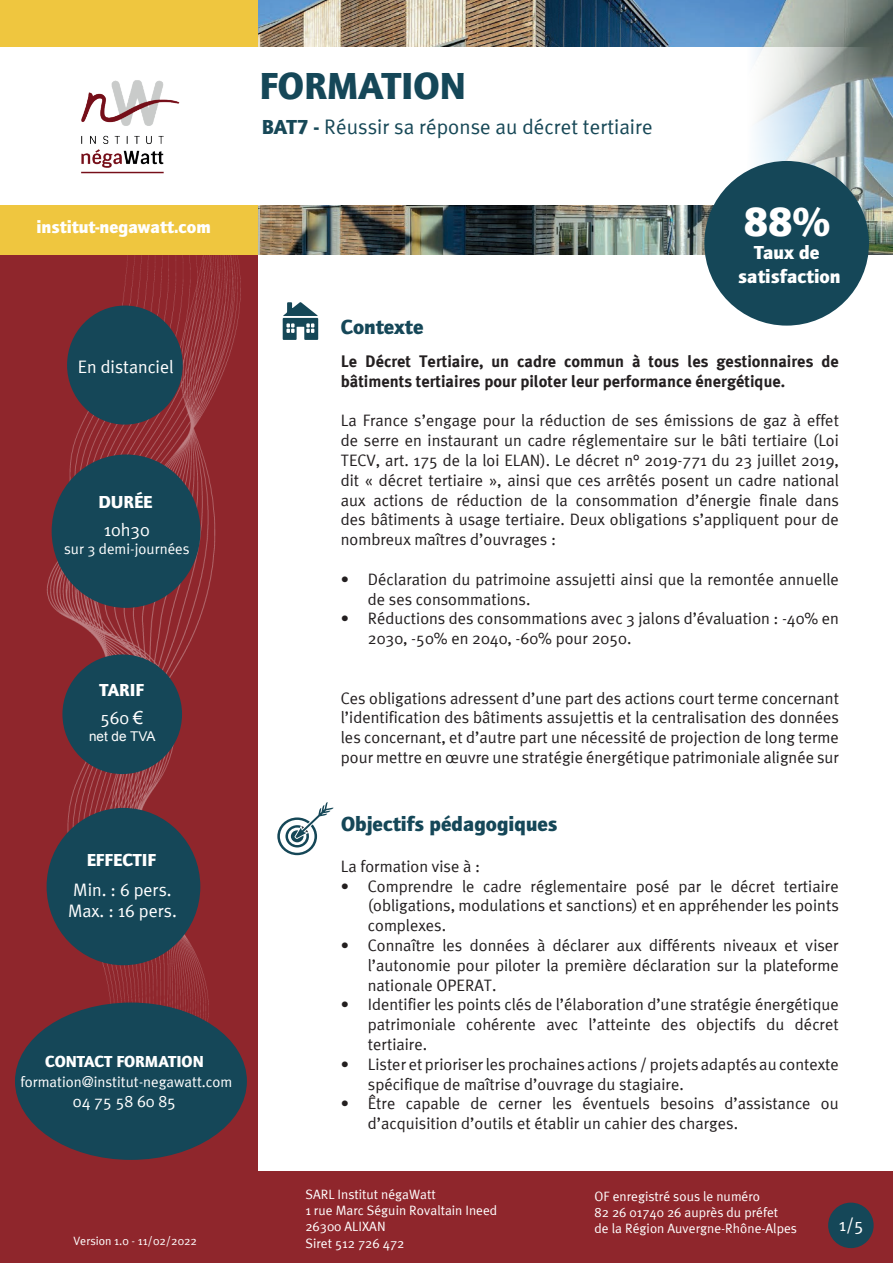
<style>
.page{position:relative;width:893px;height:1263px;background:#fff}
.page>*{position:absolute;margin:0;border:0;box-sizing:border-box;transform-origin:0 0}
.t1{font:900 42px "Quay Itc T";color:#fff}
.t2{font:900 39px "Quay Itc T";color:#154758}
.t3{font:21px "Meta Plus Normal";color:#174857}
.t4{font:900 21px "Quay Itc T";color:#154758}
.t5{font:900 19.5px/23.4px "Quay Itc T";color:#fff;text-align:center}
.t6{font:18px/21.6px "Meta Plus Normal";color:#fff}
.t7{font:900 18px "Quay Itc T";color:#fff}
.t8{font:16.5px/19.8px "Meta Plus Normal";color:#231f20;text-align:justify}
.t9{font:700 16.5px/19.8px "Meta Plus";color:#231f20}
.t10{font:900 16.5px "Quay Itc T";color:#fff}
.t11{font:16.5px "Meta Plus Normal";color:#fff}
.t12{font:15px "Meta Plus Normal";color:#fff}
.t13{font:13.5px/16.2px "Meta Plus Normal";color:#fff}
.t14{font:13.5px "Arial";color:#fff}
.t15{font:12px "Meta Plus Normal";color:#fff}
.s1{font-family:"Arial"}
.s2{font-family:"Quay Itc T";font-weight:900}
</style>
<div class="page">
<div style="left:2px;top:1171px;width:891px;height:92px;background:#8f262c"></div>
<div style="left:42px;top:254px;width:215px;height:1009px;background:#8f262c"></div>
<img style="left:257px;top:0;width:636px;height:254px">
<div style="left:0;top:254px;width:42px;height:1009px;background:#8f262c"></div>
<div style="left:0;top:0;width:257px;height:254px;background:#efc63f"></div>
<div style="left:828px;top:1202px;width:46px;height:46px;background:#154758;border-radius:50%"></div>
<svg style="left:0;top:48px;width:893px;height:157px"></svg>
<img style="left:61px;top:64px;width:134px;height:128px">
<div style="left:704px;top:161px;width:165px;height:165px;background:#154758;border-radius:50%"></div>
<svg style="left:277px;top:802px;width:56px;height:53px"></svg>
<svg style="left:283px;top:302px;width:35px;height:38px"></svg>
<img style="left:45px;top:255px;width:196px;height:773px">
<div style="left:52px;top:454px;width:148px;height:154px;background:#154758;border-radius:50%"></div>
<div style="left:62px;top:654px;width:120px;height:120px;background:#154758;border-radius:50%"></div>
<div style="left:47px;top:808px;width:153px;height:157px;background:#154758;border-radius:50%"></div>
<div style="left:67px;top:306px;width:116px;height:119px;background:#154758;border-radius:50%"></div>
<div style="left:15px;top:1002px;width:232px;height:158px;background:#154758;border-radius:50%"></div>
<p class="t7" style="left:37px;top:216px;width:176px">institut-negawatt.com</p>
<p class="t6" style="left:78px;top:355px;width:97px">En distanciel</p>
<p class="t7" style="left:98px;top:491px;width:56px">DURÉE</p>
<p class="t6" style="left:104px;top:519px;width:47px">10h30</p>
<p class="t12" style="left:64px;top:540px;width:127px">sur 3 demi-journées</p>
<p class="t7" style="left:100px;top:679px;width:46px">TARIF</p>
<p class="t6" style="left:100px;top:707px;width:44px">560 <span class="s1">€</span></p>
<p class="t14" style="left:89px;top:727px;width:68px">net de TVA</p>
<p class="t7" style="left:87px;top:849px;width:71px">EFFECTIF</p>
<p class="t6" style="left:68px;top:878px;width:110px">Min. : 6 pers.<br>Max. : 16 pers.</p>
<p class="t10" style="left:45px;top:1052px;width:160px">CONTACT FORMATION</p>
<p class="t12" style="left:20px;top:1073px;width:214px">formation@institut-negawatt.com</p>
<p class="t11" style="left:73px;top:1091px;width:105px">04 75 58 60 85</p>
<p class="t15" style="left:73px;top:1234px;width:125px">Version 1.0 - 11/02/2022</p>
<h2 class="t2" style="left:259px;top:63px;width:208px">FORMATION</h2>
<p class="t3" style="left:262px;top:114px;width:393px"><span class="s2">BAT7 -</span> Réussir sa réponse au décret tertiaire</p>
<h1 class="t1" style="left:744px;top:197px;width:88px">88%</h1>
<p class="t5" style="left:738px;top:241px;width:104px">Taux de satisfaction</p>
<p class="t4" style="left:341px;top:314px;width:84px">Contexte</p>
<p class="t9" style="left:341px;top:351px;width:500px">Le Décret Tertiaire, un cadre commun à tous les gestionnaires de bâtiments tertiaires pour piloter leur performance énergétique.</p>
<p class="t8" style="left:341px;top:410px;width:500px">La France s’engage pour la réduction de ses émissions de gaz à effet de serre en instaurant un cadre réglementaire sur le bâti tertiaire (Loi TECV, art. 175 de la loi ELAN). Le décret n° 2019-771 du 23 juillet 2019, dit « décret tertiaire », ainsi que ces arrêtés posent un cadre national aux actions de réduction de la consommation d’énergie finale dans des bâtiments à usage tertiaire. Deux obligations s’appliquent pour de nombreux maîtres d’ouvrages :</p>
<p class="t8" style="left:368px;top:569px;width:473px;text-indent:-27px">• Déclaration du patrimoine assujetti ainsi que la remontée annuelle de ses consommations.</p>
<p class="t8" style="left:368px;top:608px;width:473px;text-indent:-27px">• Réductions des consommations avec 3 jalons d’évaluation : -40% en<br>2030, -50% en 2040, -60% pour 2050.</p>
<p class="t8" style="left:341px;top:688px;width:500px">Ces obligations adressent d’une part des actions court terme concernant l’identification des bâtiments assujettis et la centralisation des données les concernant, et d’autre part une nécessité de projection de long terme pour mettre en œuvre une stratégie énergétique patrimoniale alignée sur</p>
<p class="t4" style="left:341px;top:812px;width:218px">Objectifs pédagogiques</p>
<p class="t8" style="left:341px;top:856px;width:141px">La formation vise à :</p>
<p class="t8" style="left:368px;top:876px;width:472px;text-indent:-27px">• Comprendre le cadre réglementaire posé par le décret tertiaire (obligations, modulations et sanctions) et en appréhender les points complexes.</p>
<p class="t8" style="left:368px;top:935px;width:472px;text-indent:-27px">• Connaître les données à déclarer aux différents niveaux et viser l’autonomie pour piloter la première déclaration sur la plateforme nationale OPERAT.</p>
<p class="t8" style="left:368px;top:994px;width:472px;text-indent:-27px">• Identifier les points clés de l’élaboration d’une stratégie énergétique patrimoniale cohérente avec l’atteinte des objectifs du décret tertiaire.</p>
<p class="t8" style="left:368px;top:1054px;width:472px;text-indent:-27px">• Lister et prioriser les prochaines actions / projets adaptés au contexte spécifique de maîtrise d’ouvrage du stagiaire.</p>
<p class="t8" style="left:368px;top:1093px;width:472px;text-indent:-27px">• Être capable de cerner les éventuels besoins d’assistance ou d’acquisition d’outils et établir un cahier des charges.</p>
<p class="t13" style="left:305px;top:1186px;width:193px">SARL Institut négaWatt<br>1 rue Marc Séguin Rovaltain Ineed<br>26300 ALIXAN<br>Siret 512 726 472</p>
<p class="t13" style="left:595px;top:1188px;width:204px">OF enregistré sous le numéro<br>82 26 01740 26 auprès du préfet<br>de la Région Auvergne-Rhône-Alpes</p>
<p class="t6" style="left:839px;top:1213px;width:27px">1/5</p>
</div>
